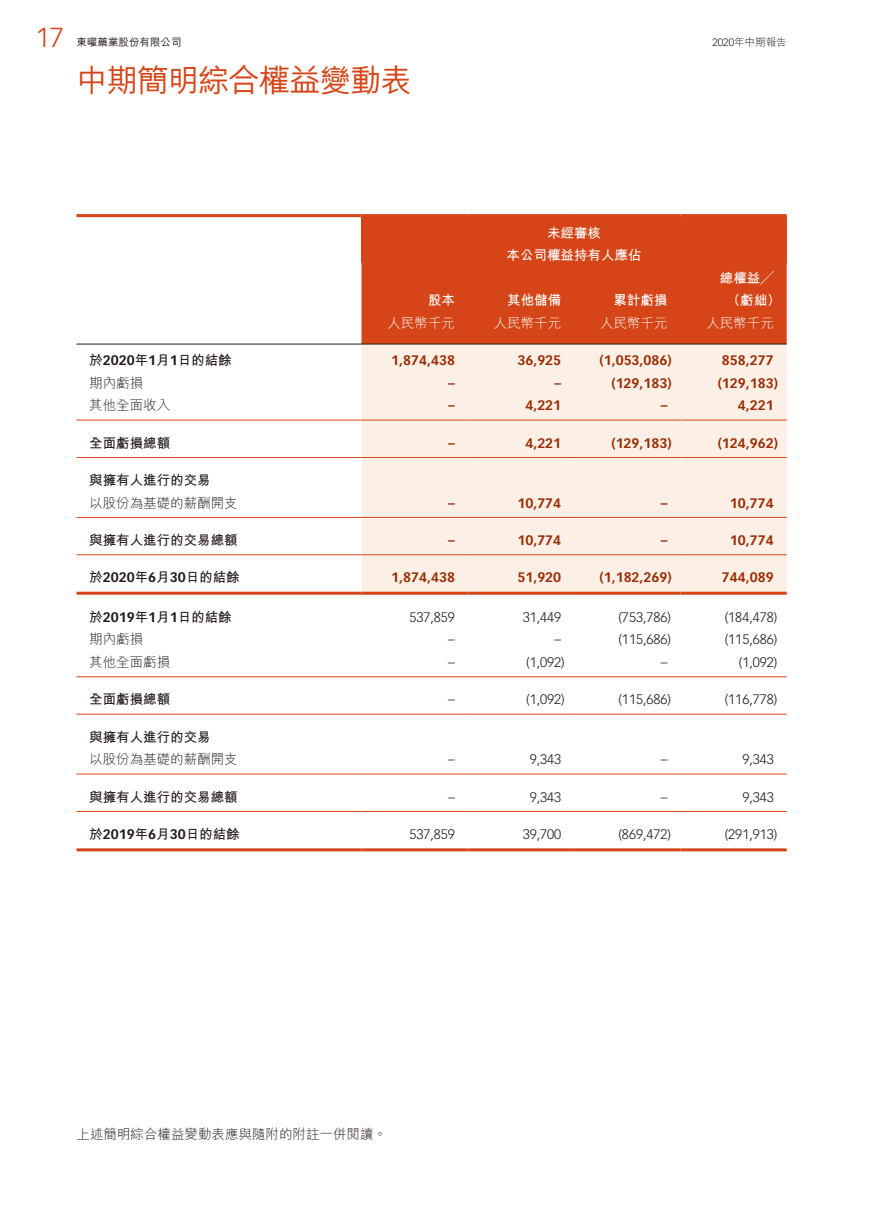
<style>
.page{position:relative;width:893px;height:1212px;background:#fff}
.page>*{position:absolute;margin:0;border:0;box-sizing:border-box;transform-origin:0 0}
.t1{font:31.5px "M Hei HK Medium E Ten B5 H";letter-spacing:-.035em;color:#d64517}
.t2{font:300 27px "Vectora LT Std";color:#d64517}
.t3{font:700 13.5px "Vectora LT Std";color:#992c02}
.t4{font:300 13.5px "Vectora LT Std";color:#231916}
.t5{font:13.5px "M Hei HK Bold E Ten B5 H";color:#231916}
.t6{font:13.5px "M Hei HK Light E Ten B5 H";color:#231916}
.t7{font:13.5px/22.5px "M Hei HK Bold E Ten B5 H";color:#fff;text-align:center}
.t8{font:13.5px "M Hei HK Light E Ten B5 H";color:#fff}
.t9{font:10.5px "M Hei HK Medium E Ten B5 H";color:#231916}
.t10{font:10.5px "M Hei HK Light E Ten B5 H";color:#231916}
.s1{font-family:"Vectora LT Std";font-weight:300}
.s2{font-family:"Vectora LT Std";font-weight:700}
</style>
<div class="page">
<div style="left:361px;top:217px;width:426px;height:45px;background:#d64517"></div>
<div style="left:361px;top:262px;width:426px;height:82px;background:#d64517"></div>
<div style="left:361px;top:345px;width:426px;height:247px;background:#fcefe6"></div>
<hr style="left:77px;top:344px;width:710px;height:1px;background:#231916">
<hr style="left:77px;top:214px;width:284px;height:3px;background:#d64517">
<hr style="left:361px;top:214px;width:107px;height:3px;background:#d64517">
<hr style="left:468px;top:214px;width:106px;height:3px;background:#d64517">
<hr style="left:574px;top:214px;width:106px;height:3px;background:#d64517">
<hr style="left:680px;top:214px;width:107px;height:3px;background:#d64517">
<hr style="left:77px;top:420px;width:284px;height:1px;background:#d64517">
<hr style="left:361px;top:420px;width:107px;height:1px;background:#d64517">
<hr style="left:468px;top:420px;width:106px;height:1px;background:#d64517">
<hr style="left:574px;top:420px;width:106px;height:1px;background:#d64517">
<hr style="left:680px;top:420px;width:107px;height:1px;background:#d64517">
<hr style="left:77px;top:457px;width:284px;height:1px;background:#d64517">
<hr style="left:361px;top:457px;width:107px;height:1px;background:#d64517">
<hr style="left:468px;top:457px;width:106px;height:1px;background:#d64517">
<hr style="left:574px;top:457px;width:106px;height:1px;background:#d64517">
<hr style="left:680px;top:457px;width:107px;height:1px;background:#d64517">
<hr style="left:77px;top:517px;width:284px;height:1px;background:#d64517">
<hr style="left:361px;top:517px;width:107px;height:1px;background:#d64517">
<hr style="left:468px;top:517px;width:106px;height:1px;background:#d64517">
<hr style="left:574px;top:517px;width:106px;height:1px;background:#d64517">
<hr style="left:680px;top:517px;width:107px;height:1px;background:#d64517">
<hr style="left:77px;top:554px;width:284px;height:1px;background:#d64517">
<hr style="left:361px;top:554px;width:107px;height:1px;background:#d64517">
<hr style="left:468px;top:554px;width:106px;height:1px;background:#d64517">
<hr style="left:574px;top:554px;width:106px;height:1px;background:#d64517">
<hr style="left:680px;top:554px;width:107px;height:1px;background:#d64517">
<hr style="left:77px;top:592px;width:284px;height:3px;background:#d64517">
<hr style="left:361px;top:592px;width:107px;height:3px;background:#d64517">
<hr style="left:468px;top:592px;width:106px;height:3px;background:#d64517">
<hr style="left:574px;top:592px;width:106px;height:3px;background:#d64517">
<hr style="left:680px;top:592px;width:107px;height:3px;background:#d64517">
<hr style="left:77px;top:676px;width:284px;height:1px;background:#d64517">
<hr style="left:361px;top:676px;width:107px;height:1px;background:#d64517">
<hr style="left:468px;top:676px;width:106px;height:1px;background:#d64517">
<hr style="left:574px;top:676px;width:106px;height:1px;background:#d64517">
<hr style="left:680px;top:676px;width:107px;height:1px;background:#d64517">
<hr style="left:77px;top:714px;width:284px;height:1px;background:#d64517">
<hr style="left:361px;top:714px;width:107px;height:1px;background:#d64517">
<hr style="left:468px;top:714px;width:106px;height:1px;background:#d64517">
<hr style="left:574px;top:714px;width:106px;height:1px;background:#d64517">
<hr style="left:680px;top:714px;width:107px;height:1px;background:#d64517">
<hr style="left:77px;top:774px;width:284px;height:1px;background:#d64517">
<hr style="left:361px;top:774px;width:107px;height:1px;background:#d64517">
<hr style="left:468px;top:774px;width:106px;height:1px;background:#d64517">
<hr style="left:574px;top:774px;width:106px;height:1px;background:#d64517">
<hr style="left:680px;top:774px;width:107px;height:1px;background:#d64517">
<hr style="left:77px;top:811px;width:284px;height:1px;background:#d64517">
<hr style="left:361px;top:811px;width:107px;height:1px;background:#d64517">
<hr style="left:468px;top:811px;width:106px;height:1px;background:#d64517">
<hr style="left:574px;top:811px;width:106px;height:1px;background:#d64517">
<hr style="left:680px;top:811px;width:107px;height:1px;background:#d64517">
<hr style="left:77px;top:848px;width:284px;height:3px;background:#d64517">
<hr style="left:361px;top:848px;width:107px;height:3px;background:#d64517">
<hr style="left:468px;top:848px;width:106px;height:3px;background:#d64517">
<hr style="left:574px;top:848px;width:106px;height:3px;background:#d64517">
<hr style="left:680px;top:848px;width:107px;height:3px;background:#d64517">
<h2 class="t2" style="left:36px;top:24px;width:30px">17</h2>
<p class="t9" style="left:77px;top:38px;width:107px">東曜藥業股份有限公司</p>
<p class="t10" style="left:712px;top:38px;width:76px"><span class="s1">2020</span>年中期報告</p>
<h1 class="t1" style="left:77px;top:68px;width:337px">中期簡明綜合權益變動表</h1>
<p class="t7" style="left:507px;top:223px;width:136px">未經審核<br>本公司權益持有人應佔</p>
<p class="t7" style="left:428px;top:291px;width:28px">股本</p>
<p class="t7" style="left:507px;top:291px;width:55px">其他儲備</p>
<p class="t7" style="left:614px;top:291px;width:55px">累計虧損</p>
<p class="t7" style="left:720px;top:268px;width:62px">總權益╱（虧絀）</p>
<p class="t8" style="left:387px;top:318px;width:69px">人民幣千元</p>
<p class="t8" style="left:494px;top:318px;width:69px">人民幣千元</p>
<p class="t8" style="left:600px;top:318px;width:69px">人民幣千元</p>
<p class="t8" style="left:706px;top:318px;width:69px">人民幣千元</p>
<p class="t5" style="left:89px;top:355px;width:144px">於<span class="s2">2020</span>年<span class="s2">1</span>月<span class="s2">1</span>日的結餘</p>
<p class="t3" style="left:391px;top:354px;width:65px">1,874,438</p>
<p class="t3" style="left:517px;top:354px;width:45px">36,925</p>
<p class="t3" style="left:599px;top:354px;width:74px">(1,053,086)</p>
<p class="t3" style="left:722px;top:354px;width:53px">858,277</p>
<p class="t6" style="left:89px;top:378px;width:56px">期內虧損</p>
<p class="t3" style="left:448px;top:376px;width:8px">–</p>
<p class="t3" style="left:555px;top:376px;width:8px">–</p>
<p class="t3" style="left:611px;top:376px;width:62px">(129,183)</p>
<p class="t3" style="left:718px;top:376px;width:62px">(129,183)</p>
<p class="t6" style="left:89px;top:400px;width:83px">其他全面收入</p>
<p class="t3" style="left:448px;top:399px;width:8px">–</p>
<p class="t3" style="left:525px;top:399px;width:37px">4,221</p>
<p class="t3" style="left:661px;top:399px;width:8px">–</p>
<p class="t3" style="left:738px;top:399px;width:37px">4,221</p>
<p class="t5" style="left:89px;top:437px;width:83px">全面虧損總額</p>
<p class="t3" style="left:448px;top:436px;width:8px">–</p>
<p class="t3" style="left:525px;top:436px;width:37px">4,221</p>
<p class="t3" style="left:611px;top:436px;width:62px">(129,183)</p>
<p class="t3" style="left:718px;top:436px;width:62px">(124,962)</p>
<p class="t5" style="left:89px;top:475px;width:123px">與擁有人進行的交易</p>
<p class="t6" style="left:89px;top:497px;width:150px">以股份為基礎的薪酬開支</p>
<p class="t3" style="left:448px;top:496px;width:8px">–</p>
<p class="t3" style="left:517px;top:496px;width:45px">10,774</p>
<p class="t3" style="left:661px;top:496px;width:8px">–</p>
<p class="t3" style="left:730px;top:496px;width:45px">10,774</p>
<p class="t5" style="left:89px;top:535px;width:150px">與擁有人進行的交易總額</p>
<p class="t3" style="left:448px;top:534px;width:8px">–</p>
<p class="t3" style="left:517px;top:534px;width:45px">10,774</p>
<p class="t3" style="left:661px;top:534px;width:8px">–</p>
<p class="t3" style="left:730px;top:534px;width:45px">10,774</p>
<p class="t5" style="left:89px;top:572px;width:152px">於<span class="s2">2020</span>年<span class="s2">6</span>月<span class="s2">30</span>日的結餘</p>
<p class="t3" style="left:391px;top:571px;width:65px">1,874,438</p>
<p class="t3" style="left:517px;top:571px;width:45px">51,920</p>
<p class="t3" style="left:599px;top:571px;width:74px">(1,182,269)</p>
<p class="t3" style="left:722px;top:571px;width:53px">744,089</p>
<p class="t5" style="left:89px;top:612px;width:144px">於<span class="s2">2019</span>年<span class="s2">1</span>月<span class="s2">1</span>日的結餘</p>
<p class="t4" style="left:409px;top:611px;width:47px">537,859</p>
<p class="t4" style="left:523px;top:611px;width:40px">31,449</p>
<p class="t4" style="left:618px;top:611px;width:54px">(753,786)</p>
<p class="t4" style="left:725px;top:611px;width:54px">(184,478)</p>
<p class="t6" style="left:89px;top:634px;width:55px">期內虧損</p>
<p class="t4" style="left:448px;top:633px;width:8px">–</p>
<p class="t4" style="left:555px;top:633px;width:8px">–</p>
<p class="t4" style="left:618px;top:633px;width:54px">(115,686)</p>
<p class="t4" style="left:725px;top:633px;width:54px">(115,686)</p>
<p class="t6" style="left:89px;top:657px;width:82px">其他全面虧損</p>
<p class="t4" style="left:448px;top:656px;width:8px">–</p>
<p class="t4" style="left:526px;top:656px;width:40px">(1,092)</p>
<p class="t4" style="left:661px;top:656px;width:8px">–</p>
<p class="t4" style="left:739px;top:656px;width:40px">(1,092)</p>
<p class="t5" style="left:89px;top:694px;width:82px">全面虧損總額</p>
<p class="t4" style="left:448px;top:693px;width:8px">–</p>
<p class="t4" style="left:526px;top:693px;width:40px">(1,092)</p>
<p class="t4" style="left:618px;top:693px;width:54px">(115,686)</p>
<p class="t4" style="left:725px;top:693px;width:54px">(116,778)</p>
<p class="t5" style="left:89px;top:731px;width:123px">與擁有人進行的交易</p>
<p class="t6" style="left:89px;top:754px;width:150px">以股份為基礎的薪酬開支</p>
<p class="t4" style="left:448px;top:753px;width:8px">–</p>
<p class="t4" style="left:530px;top:753px;width:33px">9,343</p>
<p class="t4" style="left:661px;top:753px;width:8px">–</p>
<p class="t4" style="left:742px;top:753px;width:33px">9,343</p>
<p class="t5" style="left:89px;top:791px;width:150px">與擁有人進行的交易總額</p>
<p class="t4" style="left:448px;top:790px;width:8px">–</p>
<p class="t4" style="left:530px;top:790px;width:33px">9,343</p>
<p class="t4" style="left:661px;top:790px;width:8px">–</p>
<p class="t4" style="left:742px;top:790px;width:33px">9,343</p>
<p class="t5" style="left:89px;top:829px;width:152px">於<span class="s2">2019</span>年<span class="s2">6</span>月<span class="s2">30</span>日的結餘</p>
<p class="t4" style="left:409px;top:828px;width:47px">537,859</p>
<p class="t4" style="left:523px;top:828px;width:40px">39,700</p>
<p class="t4" style="left:618px;top:828px;width:54px">(869,472)</p>
<p class="t4" style="left:725px;top:828px;width:54px">(291,913)</p>
<p class="t6" style="left:77px;top:1129px;width:312px">上述簡明綜合權益變動表應與隨附的附註一併閱讀。</p>
</div>
